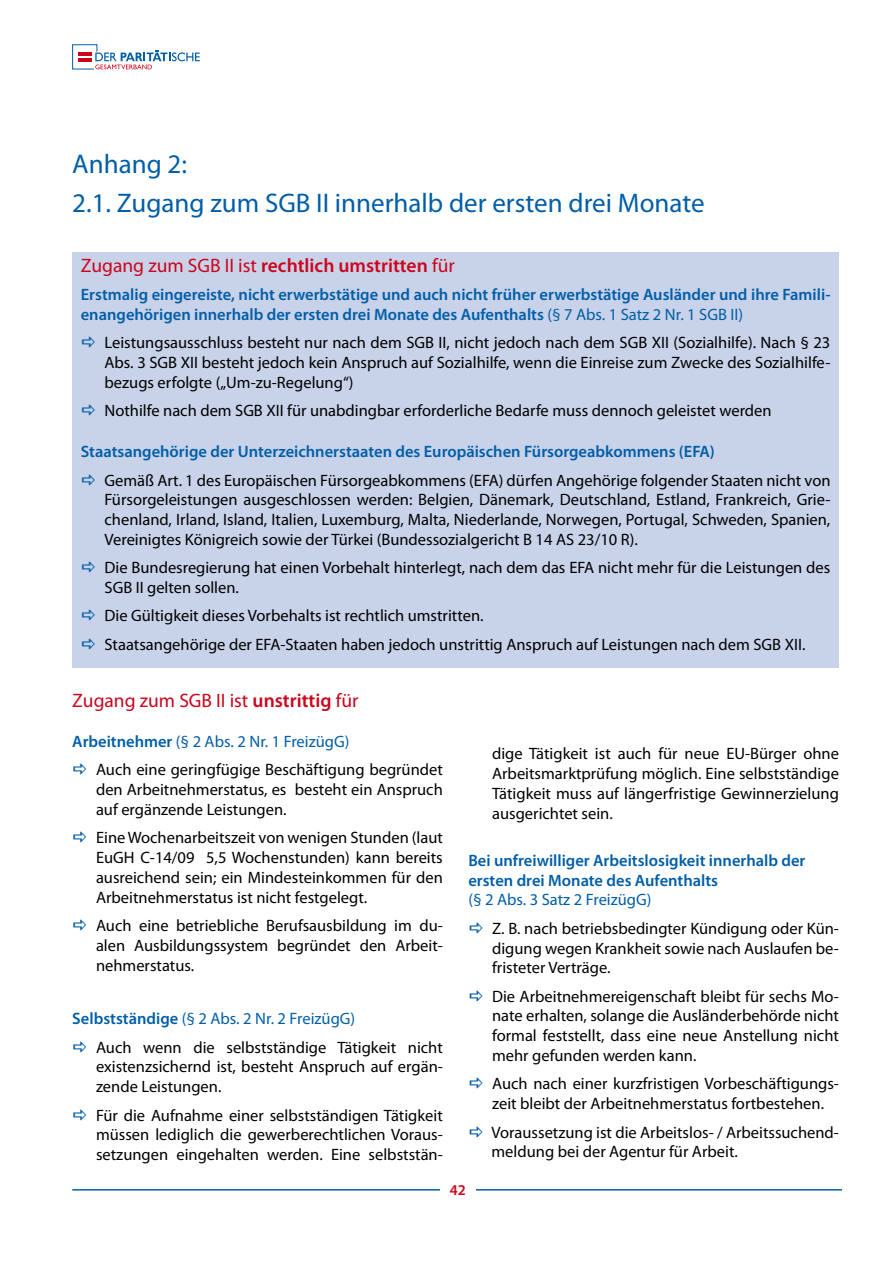
<style>
.page{position:relative;width:893px;height:1263px;background:#fff}
.page>*{position:absolute;margin:0;border:0;box-sizing:border-box;transform-origin:0 0}
.t1{font:27px/39.6px "Myriad Pro";color:#005ea8}
.t2{font:19.5px "Myriad Pro";color:#cc051c}
.t3{font:16.5px/19.8px "Myriad Pro";color:#000;text-align:justify}
.t4{font:600 16.5px/19.8px "Myriad Pro";color:#005ea8}
.t5{font:16.5px "Myriad Pro";color:#005ea8}
.t6{font:600 15px "Myriad Pro";color:#cc051c}
.s1{font-weight:600}
.s2{font-weight:400}
.s3{font-weight:600;color:#005ea8}
.s4{color:#005ea8}
</style>
<div class="page">
<hr style="left:72px;top:1189px;width:770px;height:1px;background:#005ea8">
<div style="left:440px;top:1184px;width:36px;height:26px;background:#fff"></div>
<svg style="left:72px;top:44px;width:128px;height:25px"></svg>
<div style="left:72px;top:252px;width:767px;height:416px;background:#c8d2e9"></div>
<h1 class="t1" style="left:72px;top:144px;width:634px">Anhang 2:<br>2.1. Zugang zum SGB II innerhalb der ersten drei Monate</h1>
<p class="t2" style="left:81px;top:253px;width:375px">Zugang zum SGB II ist <span class="s1">rechtlich umstritten</span> für</p>
<p class="t4" style="left:81px;top:284px;width:751px">Erstmalig eingereiste, nicht erwerbstätige und auch nicht früher erwerbstätige Ausländer und ihre Famili&shy;enangehörigen innerhalb der ersten drei Monate des Aufenthalts <span class="s2">(§ 7 Abs. 1 Satz 2 Nr. 1 SGB II)</span></p>
<p class="t3" style="left:105px;top:333px;width:727px">Leistungsausschluss besteht nur nach dem SGB II, nicht jedoch nach dem SGB XII (Sozialhilfe). Nach § 23<br>Abs. 3 SGB XII besteht jedoch kein Anspruch auf Sozialhilfe, wenn die Einreise zum Zwecke des Sozialhilfe&shy;bezugs erfolgte („Um-zu-Regelung“)</p>
<p class="t3" style="left:105px;top:400px;width:669px">Nothilfe nach dem SGB XII für unabdingbar erforderliche Bedarfe muss dennoch geleistet werden</p>
<p class="t4" style="left:81px;top:441px;width:636px">Staatsangehörige der Unterzeichnerstaaten des Europäischen Fürsorgeabkommens (EFA)</p>
<p class="t3" style="left:105px;top:470px;width:727px">Gemäß Art. 1 des Europäischen Fürsorgeabkommens (EFA) dürfen Angehörige folgender Staaten nicht von Fürsorgeleistungen ausgeschlossen werden: Belgien, Dänemark, Deutschland, Estland, Frankreich, Grie&shy;chenland, Irland, Island, Italien, Luxemburg, Malta, Niederlande, Norwegen, Portugal, Schweden, Spanien, Vereinigtes Königreich sowie der Türkei (Bundessozialgericht B 14 AS 23/10 R).</p>
<p class="t3" style="left:105px;top:557px;width:727px">Die Bundesregierung hat einen Vorbehalt hinterlegt, nach dem das EFA nicht mehr für die Leistungen des<br>SGB II gelten sollen.</p>
<p class="t3" style="left:105px;top:601px;width:702px;line-height:28.3px">Die Gültigkeit dieses Vorbehalts ist rechtlich umstritten.<br>Staatsangehörige der EFA-Staaten haben jedoch unstrittig Anspruch auf Leistungen nach dem SGB XII.</p>
<p class="t2" style="left:72px;top:689px;width:288px">Zugang zum SGB II ist <span class="s1">unstrittig</span> für</p>
<p class="t3" style="left:96px;top:727px;width:348px;line-height:28.3px;text-indent:-24px"><span class="s3">Arbeitnehmer</span> <span class="s4">(§ 2 Abs. 2 Nr. 1 FreizügG)<br></span>Auch eine geringfügige Beschäftigung begründet</p>
<p class="t3" style="left:96px;top:779px;width:348px">den Arbeitnehmerstatus, es besteht ein Anspruch auf ergänzende Leistungen.</p>
<p class="t3" style="left:96px;top:828px;width:348px">Eine Wochenarbeitszeit von wenigen Stunden (laut EuGH C-14/09 5,5 Wochenstunden) kann bereits ausreichend sein; ein Mindesteinkommen für den Arbeitnehmerstatus ist nicht festgelegt.</p>
<p class="t3" style="left:96px;top:915px;width:348px">Auch eine betriebliche Berufsausbildung im du&shy;alen Ausbildungssystem begründet den Arbeit&shy;nehmerstatus.</p>
<p class="t3" style="left:96px;top:1004px;width:348px;line-height:28.3px;text-indent:-24px"><span class="s3">Selbstständige</span> <span class="s4">(§ 2 Abs. 2 Nr. 2 FreizügG)<br></span>Auch wenn die selbstständige Tätigkeit nicht</p>
<p class="t3" style="left:96px;top:1057px;width:348px">existenzsichernd ist, besteht Anspruch auf ergän&shy;zende Leistungen.</p>
<p class="t3" style="left:96px;top:1105px;width:348px">Für die Aufnahme einer selbstständigen Tätigkeit müssen lediglich die gewerberechtlichen Voraus&shy;setzungen eingehalten werden. Eine selbststän-</p>
<p class="t3" style="left:492px;top:744px;width:348px">dige Tätigkeit ist auch für neue EU-Bürger ohne Arbeitsmarktprüfung möglich. Eine selbstständige Tätigkeit muss auf längerfristige Gewinnerzielung ausgerichtet sein.</p>
<p class="t4" style="left:468px;top:850px;width:339px">Bei unfreiwilliger Arbeitslosigkeit innerhalb der ersten drei Monate des Aufenthalts</p>
<p class="t5" style="left:468px;top:890px;width:185px">(§ 2 Abs. 3 Satz 2 FreizügG)</p>
<p class="t3" style="left:492px;top:918px;width:348px">Z. B. nach betriebsbedingter Kündigung oder Kün&shy;digung wegen Krankheit sowie nach Auslaufen be&shy;fristeter Verträge.</p>
<p class="t3" style="left:492px;top:986px;width:348px">Die Arbeitnehmereigenschaft bleibt für sechs Mo&shy;nate erhalten, solange die Ausländerbehörde nicht formal feststellt, dass eine neue Anstellung nicht mehr gefunden werden kann.</p>
<p class="t3" style="left:492px;top:1074px;width:348px">Auch nach einer kurzfristigen Vorbeschäftigungs&shy;zeit bleibt der Arbeitnehmerstatus fortbestehen.</p>
<p class="t3" style="left:491px;top:1122px;width:349px">Voraussetzung ist die Arbeitslos- / Arbeitssuchend&shy;meldung bei der Agentur für Arbeit.</p>
<p class="t6" style="left:450px;top:1181px;width:18px">42</p>
</div>
